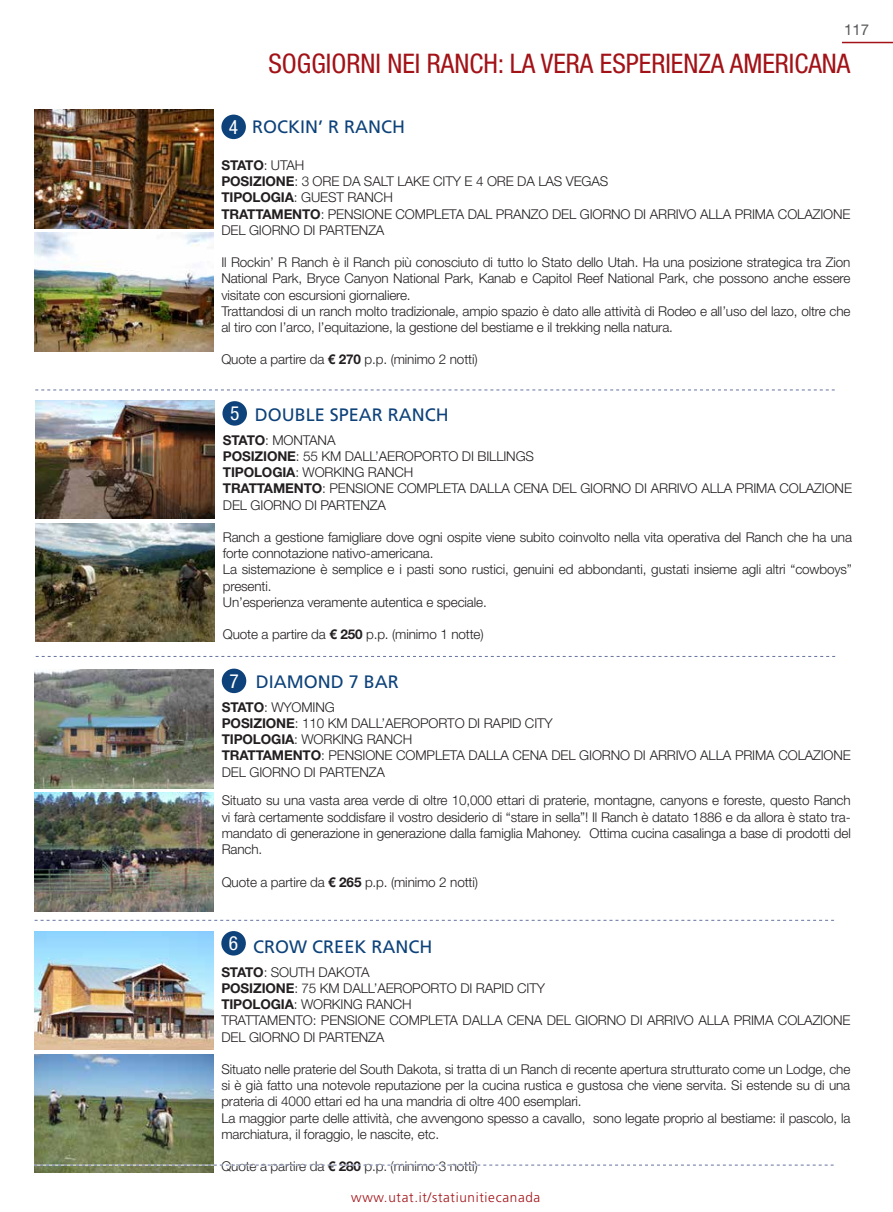
<style>
.page{position:relative;width:893px;height:1212px;background:#fff}
.page>*{position:absolute;margin:0;border:0;box-sizing:border-box;transform-origin:0 0}
.Tour_Titolo{font:condensed 27px "Helvetica Neue LT Std";color:#a21217}
.t1{font:condensed 19.5px "Helvetica Neue LT Std";color:#fff}
.Nome_hotel{font:18px "Frutiger LT Std";color:#0d427a}
.NumPagina{font:15px "Helvetica Neue LT Std";color:#57585a}
.Descr_Hotel{font:300 13.5px/16.2px "Helvetica Neue LT Std";letter-spacing:-.01em;color:#231f20}
.t2{font:300 13.5px "Frutiger LT Std";letter-spacing:.05em;color:#a21217}
.Descr_Hotel-2{font:700 13.5px "Helvetica Neue LT Std";letter-spacing:-.045em;color:#231f20}
.s1{font-weight:300}
.s2{font-weight:700}
</style>
<div class="page">
<hr style="left:842px;top:42px;width:51px;height:1px;background:#a21217">
<img style="left:35px;top:400px;width:180px;height:119px">
<img style="left:35px;top:523px;width:180px;height:119px">
<img style="left:34px;top:931px;width:179px;height:119px">
<img style="left:34px;top:1054px;width:179px;height:119px">
<svg style="left:36px;top:656px;width:799px;height:1px"></svg>
<svg style="left:34px;top:1165px;width:800px;height:1px"></svg>
<div style="left:222px;top:401px;width:25px;height:25px;background:#0d427a;border-radius:50%"></div>
<div style="left:221px;top:931px;width:25px;height:24px;background:#0d427a;border-radius:50%"></div>
<img style="left:34px;top:110px;width:179px;height:118px">
<img style="left:34px;top:233px;width:179px;height:118px">
<svg style="left:35px;top:390px;width:800px;height:1px"></svg>
<div style="left:221px;top:115px;width:25px;height:24px;background:#0d427a;border-radius:50%"></div>
<img style="left:34px;top:669px;width:180px;height:119px">
<img style="left:34px;top:792px;width:180px;height:119px">
<svg style="left:35px;top:920px;width:799px;height:1px"></svg>
<div style="left:222px;top:669px;width:24px;height:24px;background:#0d427a;border-radius:50%"></div>
<p class="NumPagina" style="left:844px;top:21px;width:27px">117</p>
<p class="Tour_Titolo" style="left:268px;top:48px;width:584px">SOGGIORNI NEI RANCH: LA VERA ESPERIENZA AMERICANA</p>
<p class="Nome_hotel" style="left:252px;top:116px;width:155px">ROCKIN’ R RANCH</p>
<p class="Descr_Hotel-2" style="left:221px;top:157px;width:85px">STATO<span class="s1">: UTAH</span></p>
<p class="Descr_Hotel" style="left:221px;top:173px;width:388px"><span class="s2">POSIZIONE</span>: 3 ORE DA SALT LAKE CITY E 4 ORE DA LAS VEGAS</p>
<p class="Descr_Hotel" style="left:221px;top:189px;width:173px"><span class="s2">TIPOLOGIA</span>: GUEST RANCH</p>
<p class="Descr_Hotel" style="left:221px;top:205px;width:630px"><span class="s2">TRATTAMENTO</span>: PENSIONE COMPLETA DAL PRANZO DEL GIORNO DI ARRIVO ALLA PRIMA COLAZIONE<br>DEL GIORNO DI PARTENZA</p>
<p class="Descr_Hotel" style="left:221px;top:254px;width:630px;text-align:justify">Il Rockin’ R Ranch è il Ranch più conosciuto di tutto lo Stato dello Utah. Ha una posizione strategica tra Zion National Park, Bryce Canyon National Park, Kanab e Capitol Reef National Park, che possono anche essere visitate con escursioni giornaliere.</p>
<p class="Descr_Hotel" style="left:221px;top:303px;width:631px">Trattandosi di un ranch molto tradizionale, ampio spazio è dato alle attività di Rodeo e all’uso del lazo, oltre che al tiro con l’arco, l’equitazione, la gestione del bestiame e il trekking nella natura.</p>
<p class="Descr_Hotel" style="left:221px;top:351px;width:258px">Quote a partire da <span class="s2">€ 270</span> p.p. (minimo 2 notti)</p>
<p class="t1" style="left:229px;top:116px;width:11px">4</p>
<p class="t1" style="left:230px;top:402px;width:11px">5</p>
<p class="Nome_hotel" style="left:255px;top:404px;width:196px">DOUBLE SPEAR RANCH</p>
<p class="Descr_Hotel" style="left:223px;top:432px;width:114px"><span class="s2">STATO</span>: MONTANA</p>
<p class="Descr_Hotel" style="left:223px;top:448px;width:313px"><span class="s2">POSIZIONE</span>: 55 KM DALL’AEROPORTO DI BILLINGS</p>
<p class="Descr_Hotel" style="left:223px;top:464px;width:192px"><span class="s2">TIPOLOGIA</span>: WORKING RANCH</p>
<p class="Descr_Hotel" style="left:223px;top:480px;width:631px"><span class="s2">TRATTAMENTO</span>: PENSIONE COMPLETA DALLA CENA DEL GIORNO DI ARRIVO ALLA PRIMA COLAZIONE<br>DEL GIORNO DI PARTENZA</p>
<p class="Descr_Hotel" style="left:223px;top:529px;width:631px">Ranch a gestione famigliare dove ogni ospite viene subito coinvolto nella vita operativa del Ranch che ha una forte connotazione nativo-americana.</p>
<p class="Descr_Hotel" style="left:223px;top:561px;width:631px">La sistemazione è semplice e i pasti sono rustici, genuini ed abbondanti, gustati insieme agli altri “cowboys” presenti.</p>
<p class="Descr_Hotel" style="left:223px;top:594px;width:265px">Un’esperienza veramente autentica e speciale.</p>
<p class="Descr_Hotel" style="left:223px;top:626px;width:262px">Quote a partire da <span class="s2">€ 250</span> p.p. (minimo 1 notte)</p>
<p class="t1" style="left:229px;top:670px;width:11px">7</p>
<p class="Nome_hotel" style="left:256px;top:671px;width:144px">DIAMOND 7 BAR</p>
<p class="Descr_Hotel" style="left:222px;top:699px;width:115px"><span class="s2">STATO</span>: WYOMING</p>
<p class="Descr_Hotel" style="left:222px;top:715px;width:333px"><span class="s2">POSIZIONE</span>: 110 KM DALL’AEROPORTO DI RAPID CITY</p>
<p class="Descr_Hotel" style="left:222px;top:731px;width:192px"><span class="s2">TIPOLOGIA</span>: WORKING RANCH</p>
<p class="Descr_Hotel" style="left:222px;top:747px;width:631px"><span class="s2">TRATTAMENTO</span>: PENSIONE COMPLETA DALLA CENA DEL GIORNO DI ARRIVO ALLA PRIMA COLAZIONE<br>DEL GIORNO DI PARTENZA</p>
<p class="Descr_Hotel" style="left:222px;top:792px;width:631px;text-align:justify">Situato su una vasta area verde di oltre 10,000 ettari di praterie, montagne, canyons e foreste, questo Ranch vi farà certamente soddisfare il vostro desiderio di “stare in sella”! Il Ranch è datato 1886 e da allora è stato tra&shy;mandato di generazione in generazione dalla famiglia Mahoney. Ottima cucina casalinga a base di prodotti del Ranch.</p>
<p class="Descr_Hotel" style="left:222px;top:873px;width:258px">Quote a partire da <span class="s2">€ 265</span> p.p. (minimo 2 notti)</p>
<p class="t1" style="left:229px;top:932px;width:11px">6</p>
<p class="Nome_hotel" style="left:253px;top:936px;width:181px">CROW CREEK RANCH</p>
<p class="Descr_Hotel" style="left:221px;top:964px;width:150px"><span class="s2">STATO</span>: SOUTH DAKOTA</p>
<p class="Descr_Hotel" style="left:221px;top:980px;width:325px"><span class="s2">POSIZIONE</span>: 75 KM DALL’AEROPORTO DI RAPID CITY</p>
<p class="Descr_Hotel" style="left:221px;top:996px;width:192px"><span class="s2">TIPOLOGIA</span>: WORKING RANCH</p>
<p class="Descr_Hotel" style="left:221px;top:1012px;width:631px">TRATTAMENTO: PENSIONE COMPLETA DALLA CENA DEL GIORNO DI ARRIVO ALLA PRIMA COLAZIONE<br>DEL GIORNO DI PARTENZA</p>
<p class="Descr_Hotel" style="left:221px;top:1061px;width:630px;text-align:justify">Situato nelle praterie del South Dakota, si tratta di un Ranch di recente apertura strutturato come un Lodge, che si è già fatto una notevole reputazione per la cucina rustica e gustosa che viene servita. Si estende su di una prateria di 4000 ettari ed ha una mandria di oltre 400 esemplari.</p>
<p class="Descr_Hotel" style="left:221px;top:1109px;width:630px">La maggior parte delle attività, che avvengono spesso a cavallo, sono legate proprio al bestiame: il pascolo, la marchiatura, il foraggio, le nascite, etc.</p>
<p class="Descr_Hotel" style="left:221px;top:1158px;width:258px">Quote a partire da <span class="s2">€ 280</span> p.p. (minimo 3 notti)</p>
<p class="t2" style="left:351px;top:1189px;width:191px">www.utat.it/statiunitiecanada</p>
</div>
